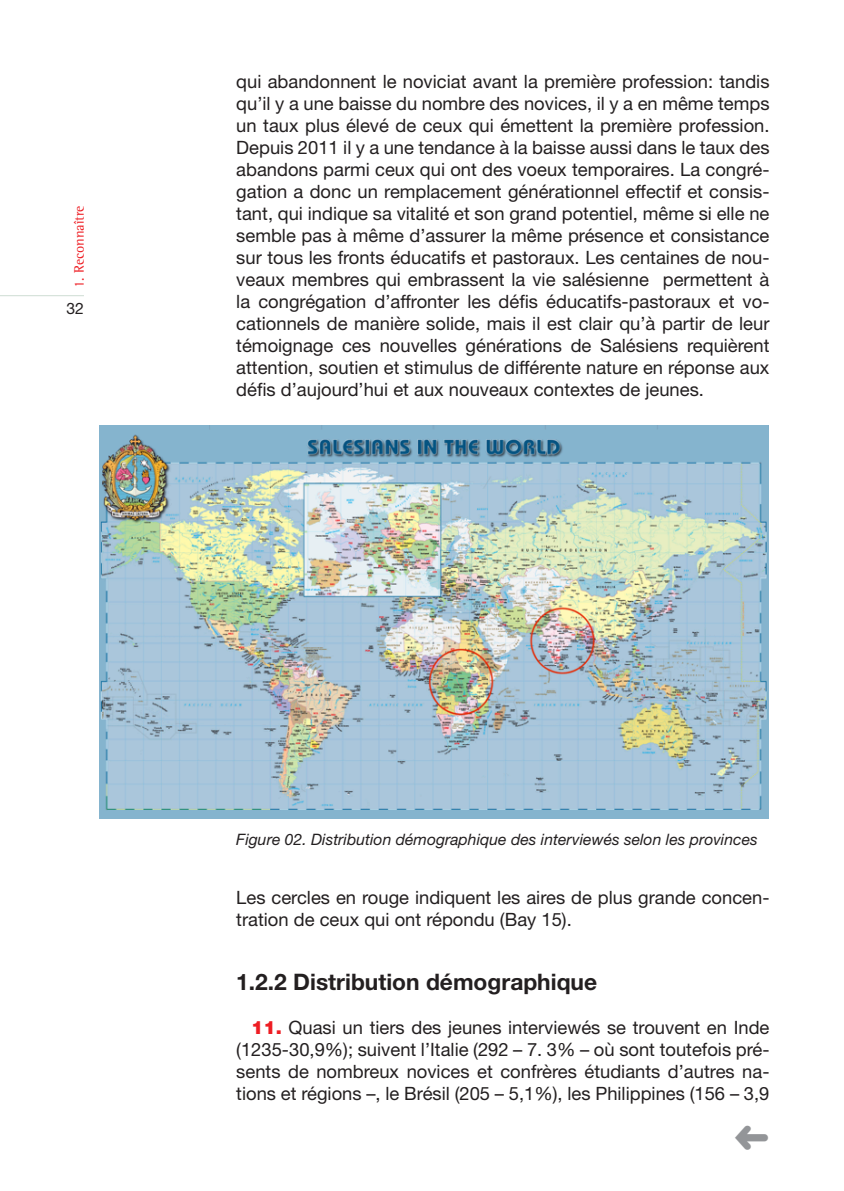
<style>
.page{position:relative;width:844px;height:1191px;background:#fff}
.page>*{position:absolute;margin:0;border:0;box-sizing:border-box;transform-origin:0 0}
.Titolo_di_2_grado{font:700 22.75px "Helvetica Neue LT Std";color:#231f20}
.Rientro_testo_capove{font:18.38px/22.1px "Helvetica Neue LT Std";color:#231f20;text-align:justify}
.Dida_tabelle_e_schem{font:italic 15.75px "Helvetica Neue LT Std";color:#231f20}
.t1{font:15.75px "Helvetica Neue LT Std";color:#231f20}
.t2{font:14px "Rotis Semi Serif";color:#ee1d23}
.s1{font-weight:900;color:#ee1d23}
</style>
<div class="page">
<hr style="left:0;top:295px;width:84px;height:1px;background:#cedcd3">
<img style="left:99px;top:426px;width:669px;height:393px">
<p class="t2" style="left:71px;top:288px;width:83px;rotate:-90deg">1. Reconnaître</p>
<p class="t1" style="left:66px;top:299px;width:19px">32</p>
<p class="Rientro_testo_capove" style="left:236px;top:70px;width:534px">qui abandonnent le noviciat avant la première profession: tandis qu’il y a une baisse du nombre des novices, il y a en même temps un taux plus élevé de ceux qui émettent la première profession.<br>Depuis 2011 il y a une tendance à la baisse aussi dans le taux des abandons parmi ceux qui ont des voeux temporaires. La congré&shy;gation a donc un remplacement générationnel effectif et consis&shy;tant, qui indique sa vitalité et son grand potentiel, même si elle ne semble pas à même d’assurer la même présence et consistance sur tous les fronts éducatifs et pastoraux. Les centaines de nou&shy;veaux membres qui embrassent la vie salésienne permettent à la congrégation d’affronter les défis éducatifs-pastoraux et vo&shy;cationnels de manière solide, mais il est clair qu’à partir de leur témoignage ces nouvelles générations de Salésiens requièrent attention, soutien et stimulus de différente nature en réponse aux défis d’aujourd’hui et aux nouveaux contextes de jeunes.</p>
<p class="Dida_tabelle_e_schem" style="left:236px;top:830px;width:523px">Figure 02. Distribution démographique des interviewés selon les provinces</p>
<p class="Rientro_testo_capove" style="left:236px;top:886px;width:534px">Les cercles en rouge indiquent les aires de plus grande concen&shy;tration de ceux qui ont répondu (Bay 15).</p>
<p class="Titolo_di_2_grado" style="left:236px;top:967px;width:362px">1.2.2 Distribution démographique</p>
<p class="Rientro_testo_capove" style="left:236px;top:1016px;width:534px;text-indent:15px"><span class="s1">11.</span> Quasi un tiers des jeunes interviewés se trouvent en Inde (1235-30,9%); suivent l’Italie (292 – 7. 3% – où sont toutefois pré&shy;sents de nombreux novices et confrères étudiants d’autres na&shy;tions et régions –, le Brésil (205 – 5,1%), les Philippines (156 – 3,9</p>
</div>
